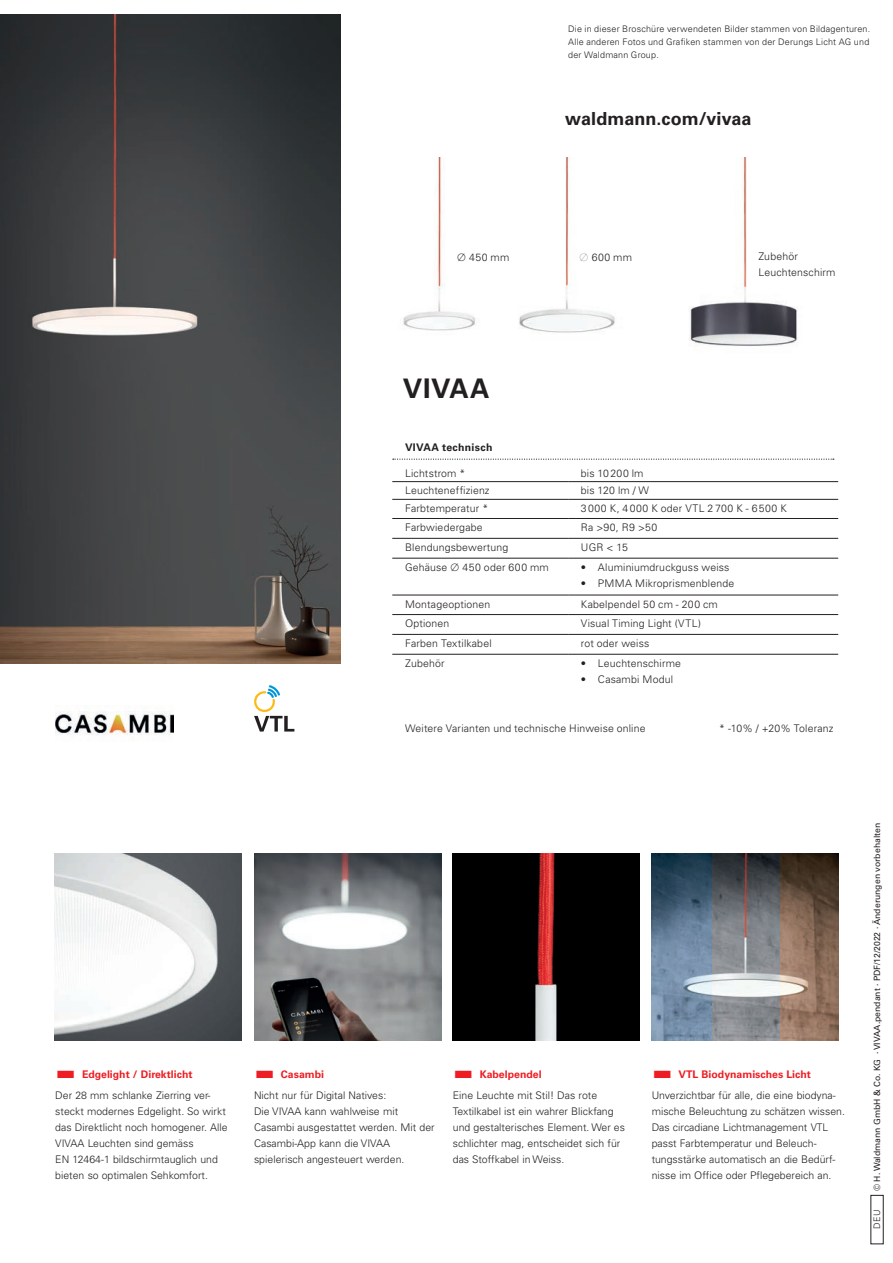
<style>
.page{position:relative;width:893px;height:1263px;background:#fff}
.page>*{position:absolute;margin:0;border:0;box-sizing:border-box;transform-origin:0 0}
.t1{font:700 27px "Univers LT Pro 65";letter-spacing:.025em;color:#231f20}
.Headline_12pt{font:700 18px "Univers LT Pro 65";letter-spacing:.005em;color:#231f20}
.Normal_GL_7_10_Spalt{font:300 10.5px/15.9px "Univers LT Pro 45";color:#231f20}
.Standard_-_Basis_-_W{font:300 10.5px "Univers LT Pro 45";letter-spacing:.015em;color:#231f20}
.Headline_GL_7_10{font:300 10.5px/15.9px "Univers LT Pro 45";color:#231f20}
.Headline_GL_7_10-2{font:700 10.5px "Univers LT Pro 65";color:#ee1d23}
.Headline_GL_7_10-3{font:300 10.5px "Univers LT Pro 45";letter-spacing:.02em;color:#231f20}
.Standard_-_Basis_-_W-2{font:300 10.5px "Univers LT Pro 45";letter-spacing:.055em;color:#231f20}
.Fließtext_Standard{font:700 10.5px "Univers LT Pro 65";letter-spacing:.03em;color:#231f20}
.Rückseite_Adressen{font:300 9px/12.8px "Univers LT Pro 45";letter-spacing:.02em;color:#231f20;text-align:justify}
.t2{font:8.7px "Univers LT Pro 55 Roman";color:#231f20}
.s1{font-family:"Artifakt Element";font-weight:400}
.s2{font-family:"Artifakt Element Hair";font-weight:400}
.s3{font-family:"Adobe Myungjo Std";font-weight:500;font-size:9.45px}
</style>
<div class="page">
<svg style="left:254px;top:685px;width:40px;height:46px"></svg>
<img style="left:55px;top:853px;width:187px;height:187px">
<img style="left:254px;top:853px;width:187px;height:187px">
<img style="left:453px;top:853px;width:187px;height:187px">
<img style="left:651px;top:853px;width:61px;height:187px">
<img style="left:712px;top:853px;width:68px;height:187px">
<img style="left:780px;top:853px;width:58px;height:187px">
<img style="left:55px;top:706px;width:118px;height:29px">
<img style="left:0;top:15px;width:341px;height:648px">
<img style="left:403px;top:158px;width:73px;height:173px">
<img style="left:519px;top:158px;width:96px;height:175px">
<img style="left:689px;top:158px;width:109px;height:189px">
<svg style="left:393px;top:459px;width:441px;height:1px"></svg>
<hr style="left:392px;top:481px;width:176px;height:1px;background:#231f20">
<hr style="left:568px;top:481px;width:270px;height:1px;background:#231f20">
<hr style="left:392px;top:499px;width:176px;height:1px;background:#231f20">
<hr style="left:568px;top:499px;width:270px;height:1px;background:#231f20">
<hr style="left:392px;top:518px;width:176px;height:1px;background:#231f20">
<hr style="left:568px;top:518px;width:270px;height:1px;background:#231f20">
<hr style="left:392px;top:538px;width:176px;height:1px;background:#231f20">
<hr style="left:568px;top:538px;width:270px;height:1px;background:#231f20">
<hr style="left:392px;top:558px;width:176px;height:1px;background:#231f20">
<hr style="left:568px;top:558px;width:270px;height:1px;background:#231f20">
<hr style="left:392px;top:595px;width:176px;height:1px;background:#231f20">
<hr style="left:568px;top:595px;width:270px;height:1px;background:#231f20">
<hr style="left:392px;top:614px;width:176px;height:1px;background:#231f20">
<hr style="left:568px;top:614px;width:270px;height:1px;background:#231f20">
<hr style="left:392px;top:634px;width:176px;height:1px;background:#231f20">
<hr style="left:568px;top:634px;width:270px;height:1px;background:#231f20">
<hr style="left:392px;top:654px;width:176px;height:1px;background:#231f20">
<hr style="left:568px;top:654px;width:270px;height:1px;background:#231f20">
<p class="Rückseite_Adressen" style="left:568px;top:23px;width:304px">Die in dieser Broschüre verwendeten Bilder stammen von Bildagenturen.<br>Alle anderen Fotos und Grafiken stammen von der Derungs Licht AG und der Waldmann Group.</p>
<p class="Headline_12pt" style="left:565px;top:108px;width:188px">waldmann.com/vivaa</p>
<p class="Standard_-_Basis_-_W" style="left:457px;top:251px;width:54px"><span class="s1">∅</span> 450 mm</p>
<p class="Standard_-_Basis_-_W" style="left:579px;top:251px;width:54px"><span class="s2">∅</span> 600 mm</p>
<p class="Standard_-_Basis_-_W" style="left:758px;top:250px;width:41px">Zubehör</p>
<p class="Standard_-_Basis_-_W" style="left:758px;top:266px;width:79px">Leuchtenschirm</p>
<p class="t1" style="left:403px;top:372px;width:88px">VIVAA</p>
<p class="Fließtext_Standard" style="left:405px;top:441px;width:89px">VIVAA technisch</p>
<p class="Standard_-_Basis_-_W" style="left:405px;top:466px;width:62px">Lichtstrom *</p>
<p class="Standard_-_Basis_-_W" style="left:581px;top:466px;width:64px">bis 10200 lm</p>
<p class="Standard_-_Basis_-_W" style="left:405px;top:484px;width:86px">Leuchteneffizienz</p>
<p class="Standard_-_Basis_-_W" style="left:581px;top:484px;width:70px">bis 120 lm / W</p>
<p class="Standard_-_Basis_-_W" style="left:405px;top:502px;width:85px">Farbtemperatur *</p>
<p class="Standard_-_Basis_-_W-2" style="left:581px;top:502px;width:207px">3000 K, 4000 K oder VTL 2 700 K - 6500 K</p>
<p class="Standard_-_Basis_-_W" style="left:405px;top:521px;width:79px">Farbwiedergabe</p>
<p class="Standard_-_Basis_-_W" style="left:581px;top:521px;width:78px">Ra &gt;90, R9 &gt;50</p>
<p class="Standard_-_Basis_-_W" style="left:405px;top:541px;width:105px">Blendungsbewertung</p>
<p class="Standard_-_Basis_-_W" style="left:581px;top:541px;width:48px">UGR &lt; 15</p>
<p class="Standard_-_Basis_-_W" style="left:405px;top:561px;width:145px">Gehäuse <span class="s1">∅</span> 450 oder 600 mm</p>
<p class="Headline_GL_7_10" style="left:581px;top:559px;width:150px">• Aluminiumdruckguss weiss</p>
<p class="Headline_GL_7_10-3" style="left:581px;top:577px;width:155px">• PMMA Mikroprismenblende</p>
<p class="Standard_-_Basis_-_W" style="left:405px;top:598px;width:87px">Montageoptionen</p>
<p class="Standard_-_Basis_-_W" style="left:581px;top:598px;width:139px">Kabelpendel 50 cm - 200 cm</p>
<p class="Standard_-_Basis_-_W" style="left:405px;top:617px;width:46px">Optionen</p>
<p class="Standard_-_Basis_-_W" style="left:581px;top:617px;width:122px">Visual Timing Light (VTL)</p>
<p class="Standard_-_Basis_-_W" style="left:405px;top:637px;width:88px">Farben Textilkabel</p>
<p class="Standard_-_Basis_-_W" style="left:581px;top:637px;width:70px">rot oder weiss</p>
<p class="Standard_-_Basis_-_W" style="left:405px;top:657px;width:41px">Zubehör</p>
<p class="Headline_GL_7_10" style="left:581px;top:655px;width:102px">• Leuchtenschirme</p>
<p class="Headline_GL_7_10-3" style="left:581px;top:673px;width:94px">• Casambi Modul</p>
<p class="Standard_-_Basis_-_W" style="left:405px;top:721px;width:242px">Weitere Varianten und technische Hinweise online</p>
<p class="Standard_-_Basis_-_W" style="left:719px;top:722px;width:116px">* -10% / +20% Toleranz</p>
<p class="Headline_GL_7_10-2" style="left:55px;top:1068px;width:139px"><span class="s3">■</span> Edgelight / Direktlicht</p>
<p class="Normal_GL_7_10_Spalt" style="left:55px;top:1087px;width:174px">Der 28 mm schlanke Zierring ver&shy;steckt modernes Edgelight. So wirkt das Direktlicht noch homogener. Alle VIVAA Leuchten sind gemäss<br>EN 12464-1 bildschirmtauglich und bieten so optimalen Sehkomfort.</p>
<p class="Headline_GL_7_10-2" style="left:254px;top:1068px;width:72px"><span class="s3">■</span> Casambi</p>
<p class="Normal_GL_7_10_Spalt" style="left:254px;top:1087px;width:182px">Nicht nur für Digital Natives:<br>Die VIVAA kann wahlweise mit<br>Casambi ausgestattet werden. Mit der<br>Casambi-App kann die VIVAA spielerisch angesteuert werden.</p>
<p class="Headline_GL_7_10-2" style="left:453px;top:1068px;width:90px"><span class="s3">■</span> Kabelpendel</p>
<p class="Normal_GL_7_10_Spalt" style="left:453px;top:1087px;width:174px">Eine Leuchte mit Stil! Das rote Textilkabel ist ein wahrer Blickfang und gestalterisches Element. Wer es schlichter mag, entscheidet sich für das Stoffkabel in Weiss.</p>
<p class="Headline_GL_7_10-2" style="left:652px;top:1068px;width:161px"><span class="s3">■</span> VTL Biodynamisches Licht</p>
<p class="Headline_GL_7_10" style="left:652px;top:1087px;width:195px">Unverzichtbar für alle, die eine biodyna&shy;mische Beleuchtung zu schätzen wissen.<br>Das circadiane Lichtmanagement VTL passt Farbtemperatur und Beleuch&shy;tungsstärke automatisch an die Bedürf&shy;nisse im Office oder Pflegebereich an.</p>
<p class="t2" style="left:872px;top:1191px;width:369px;rotate:-90deg">© H. Waldmann GmbH &amp; Co. KG · VIVAA.pendant · PDF/12/2022 · Änderungen vorbehalten</p>
<p class="Rückseite_Adressen" style="left:871px;top:1229px;width:20px;rotate:-90deg">DEU</p>
</div>
